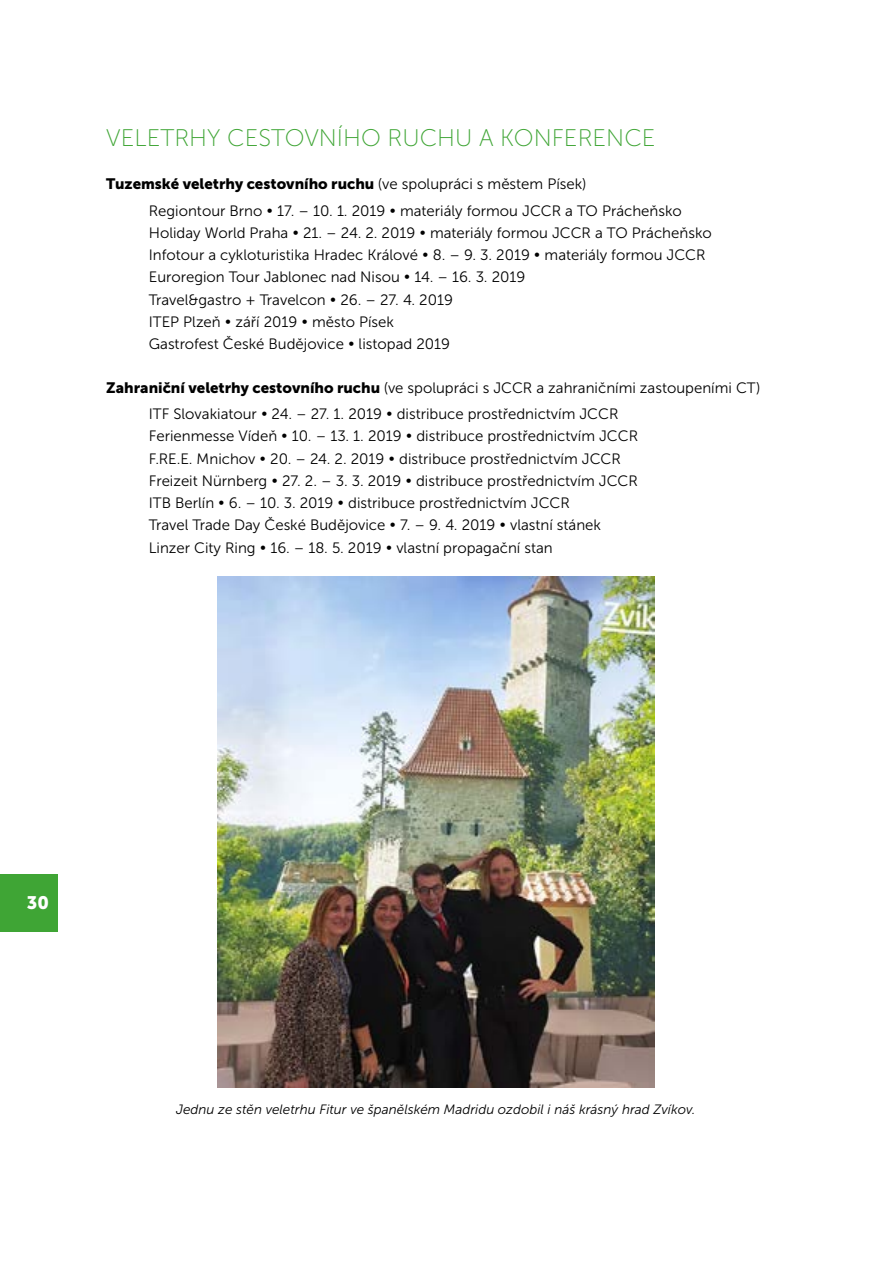
<style>
.page{position:relative;width:893px;height:1263px;background:#fff}
.page>*{position:absolute;margin:0;border:0;box-sizing:border-box;transform-origin:0 0}
.t1{font:24px "Museo Sans 100";color:#3fa535}
.t2{font:18px "Museo Sans 900";color:#fff}
.t3{font:15px/22.2px "Museo Sans 300";color:#000}
.t4{font:15px "Museo Sans 900";color:#000}
.t5{font:italic 13.5px "Museo Sans 300";color:#000}
.s1{font-family:"Museo Sans 300"}
.s2{font-family:"Museo Sans 900"}
</style>
<div class="page">
<div style="left:0;top:874px;width:57px;height:57px;background:#3fa535"></div>
<img style="left:217px;top:577px;width:437px;height:510px">
<h1 class="t1" style="left:106px;top:125px;width:551px">VELETRHY CESTOVNÍHO RUCHU A KONFERENCE</h1>
<p class="t4" style="left:106px;top:175px;width:482px">Tuzemské veletrhy cestovního ruchu <span class="s1">(ve spolupráci s městem Písek)</span></p>
<p class="t3" style="left:149px;top:199px;width:564px">Regiontour Brno • 17. – 10. 1. 2019 • materiály formou JCCR a TO Prácheňsko Holiday World Praha • 21. – 24. 2. 2019 • materiály formou JCCR a TO Prácheňsko Infotour a cykloturistika Hradec Králové • 8. – 9. 3. 2019 • materiály formou JCCR Euroregion Tour Jablonec nad Nisou • 14. – 16. 3. 2019<br>Travel&amp;gastro + Travelcon • 26. – 27. 4. 2019<br>ITEP Plzeň • září 2019 • město Písek<br>Gastrofest České Budějovice • listopad 2019</p>
<p class="t3" style="left:149px;top:374px;width:613px;line-height:26.5px;text-indent:-43px"><span class="s2">Zahraniční veletrhy cestovního ruchu</span> (ve spolupráci s JCCR a zahraničními zastoupeními CT)<br>ITF Slovakiatour • 24. – 27. 1. 2019 • distribuce prostřednictvím JCCR</p>
<p class="t3" style="left:149px;top:425px;width:491px">Ferienmesse Vídeň • 10. – 13. 1. 2019 • distribuce prostřednictvím JCCR F.RE.E. Mnichov • 20. – 24. 2. 2019 • distribuce prostřednictvím JCCR Freizeit Nürnberg • 27. 2. – 3. 3. 2019 • distribuce prostřednictvím JCCR ITB Berlín • 6. – 10. 3. 2019 • distribuce prostřednictvím JCCR<br>Travel Trade Day České Budějovice • 7. – 9. 4. 2019 • vlastní stánek Linzer City Ring • 16. – 18. 5. 2019 • vlastní propagační stan</p>
<p class="t2" style="left:27px;top:893px;width:24px">30</p>
<p class="t5" style="left:176px;top:1102px;width:521px">Jednu ze stěn veletrhu Fitur ve španělském Madridu ozdobil i náš krásný hrad Zvíkov.</p>
</div>
